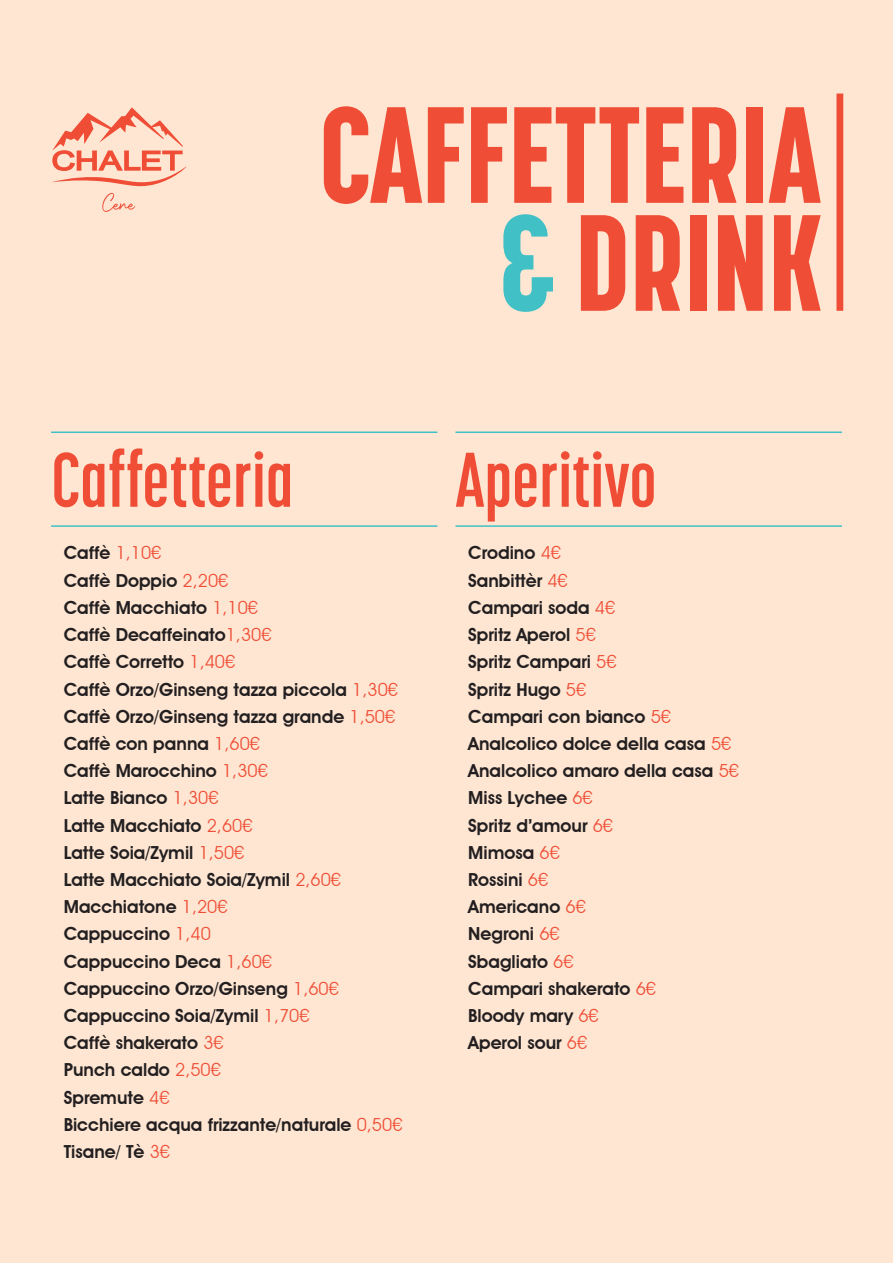
<style>
.page{position:relative;width:893px;height:1263px;background:#fee6d3}
.page>*{position:absolute;margin:0;border:0;box-sizing:border-box;transform-origin:0 0}
.TITOLONE{font:800 135.45px "Korolev Compressed";color:#ef4d35}
.Titolo{font:700 76.5px "Korolev Compressed";color:#ef4d35}
.Testo{font:600 18px "Avant Garde IT Cby BT";color:#231f20}
.s1{color:#41c1c6}
.s2{font-weight:400;color:#ef4d35}
</style>
<div class="page">
<hr style="left:51px;top:525px;width:386px;height:2px;background:#41c1c6">
<hr style="left:51px;top:431px;width:386px;height:2px;background:#41c1c6">
<hr style="left:455px;top:525px;width:387px;height:2px;background:#41c1c6">
<hr style="left:455px;top:431px;width:387px;height:2px;background:#41c1c6">
<div style="left:836px;top:94px;width:7px;height:217px;background:#ef4d35"></div>
<svg style="left:52px;top:107px;width:135px;height:105px"></svg>
<p class="TITOLONE" style="left:319px;top:76px;width:503px">CAFFETTERIA</p>
<p class="TITOLONE" style="left:499px;top:184px;width:323px"><span class="s1">&amp;</span> DRINK</p>
<p class="Titolo" style="left:51px;top:437px;width:244px">Caffetteria</p>
<p class="Testo" style="left:64px;top:542px;width:99px">Caffè <span class="s2">1,10€</span></p>
<p class="Testo" style="left:64px;top:569px;width:166px">Caffè Doppio <span class="s2">2,20€</span></p>
<p class="Testo" style="left:64px;top:597px;width:196px">Caffè Macchiato <span class="s2">1,10€</span></p>
<p class="Testo" style="left:64px;top:624px;width:209px">Caffè Decaffeinato<span class="s2">1,30€</span></p>
<p class="Testo" style="left:64px;top:651px;width:173px">Caffè Corretto <span class="s2">1,40€</span></p>
<p class="Testo" style="left:64px;top:678px;width:336px">Caffè Orzo/Ginseng tazza piccola <span class="s2">1,30€</span></p>
<p class="Testo" style="left:64px;top:705px;width:333px">Caffè Orzo/Ginseng tazza grande <span class="s2">1,50€</span></p>
<p class="Testo" style="left:64px;top:733px;width:198px">Caffè con panna <span class="s2">1,60€</span></p>
<p class="Testo" style="left:64px;top:760px;width:206px">Caffè Marocchino <span class="s2">1,30€</span></p>
<p class="Testo" style="left:64px;top:787px;width:156px">Latte Bianco <span class="s2">1,30€</span></p>
<p class="Testo" style="left:64px;top:814px;width:190px">Latte Macchiato <span class="s2">2,60€</span></p>
<p class="Testo" style="left:64px;top:841px;width:182px">Latte Soia/Zymil <span class="s2">1,50€</span></p>
<p class="Testo" style="left:64px;top:869px;width:279px">Latte Macchiato Soia/Zymil <span class="s2">2,60€</span></p>
<p class="Testo" style="left:64px;top:896px;width:165px">Macchiatone <span class="s2">1,20€</span></p>
<p class="Testo" style="left:64px;top:923px;width:149px">Cappuccino <span class="s2">1,40</span></p>
<p class="Testo" style="left:64px;top:950px;width:210px">Cappuccino Deca <span class="s2">1,60€</span></p>
<p class="Testo" style="left:64px;top:977px;width:277px">Cappuccino Orzo/Ginseng <span class="s2">1,60€</span></p>
<p class="Testo" style="left:64px;top:1005px;width:247px">Cappuccino Soia/Zymil <span class="s2">1,70€</span></p>
<p class="Testo" style="left:64px;top:1032px;width:161px">Caffè shakerato <span class="s2">3€</span></p>
<p class="Testo" style="left:64px;top:1059px;width:159px">Punch caldo <span class="s2">2,50€</span></p>
<p class="Testo" style="left:64px;top:1086px;width:107px">Spremute <span class="s2">4€</span></p>
<p class="Testo" style="left:64px;top:1113px;width:340px">Bicchiere acqua frizzante/naturale <span class="s2">0,50€</span></p>
<p class="Testo" style="left:64px;top:1141px;width:108px">Tisane/ Tè <span class="s2">3€</span></p>
<p class="Titolo" style="left:455px;top:437px;width:203px">Aperitivo</p>
<p class="Testo" style="left:468px;top:542px;width:94px">Crodino <span class="s2">4€</span></p>
<p class="Testo" style="left:468px;top:569px;width:101px">Sanbittèr <span class="s2">4€</span></p>
<p class="Testo" style="left:468px;top:597px;width:148px">Campari soda <span class="s2">4€</span></p>
<p class="Testo" style="left:468px;top:624px;width:129px">Spritz Aperol <span class="s2">5€</span></p>
<p class="Testo" style="left:468px;top:651px;width:150px">Spritz Campari <span class="s2">5€</span></p>
<p class="Testo" style="left:468px;top:678px;width:120px">Spritz Hugo <span class="s2">5€</span></p>
<p class="Testo" style="left:468px;top:705px;width:204px">Campari con bianco <span class="s2">5€</span></p>
<p class="Testo" style="left:468px;top:733px;width:265px">Analcolico dolce della casa <span class="s2">5€</span></p>
<p class="Testo" style="left:468px;top:760px;width:272px">Analcolico amaro della casa <span class="s2">5€</span></p>
<p class="Testo" style="left:468px;top:787px;width:126px">Miss Lychee <span class="s2">6€</span></p>
<p class="Testo" style="left:468px;top:814px;width:146px">Spritz d’amour <span class="s2">6€</span></p>
<p class="Testo" style="left:468px;top:841px;width:93px">Mimosa <span class="s2">6€</span></p>
<p class="Testo" style="left:468px;top:869px;width:82px">Rossini <span class="s2">6€</span></p>
<p class="Testo" style="left:468px;top:896px;width:119px">Americano <span class="s2">6€</span></p>
<p class="Testo" style="left:468px;top:923px;width:93px">Negroni <span class="s2">6€</span></p>
<p class="Testo" style="left:468px;top:950px;width:107px">Sbagliato <span class="s2">6€</span></p>
<p class="Testo" style="left:468px;top:977px;width:189px">Campari shakerato <span class="s2">6€</span></p>
<p class="Testo" style="left:468px;top:1005px;width:132px">Bloody mary <span class="s2">6€</span></p>
<p class="Testo" style="left:468px;top:1032px;width:120px">Aperol sour <span class="s2">6€</span></p>
</div>
